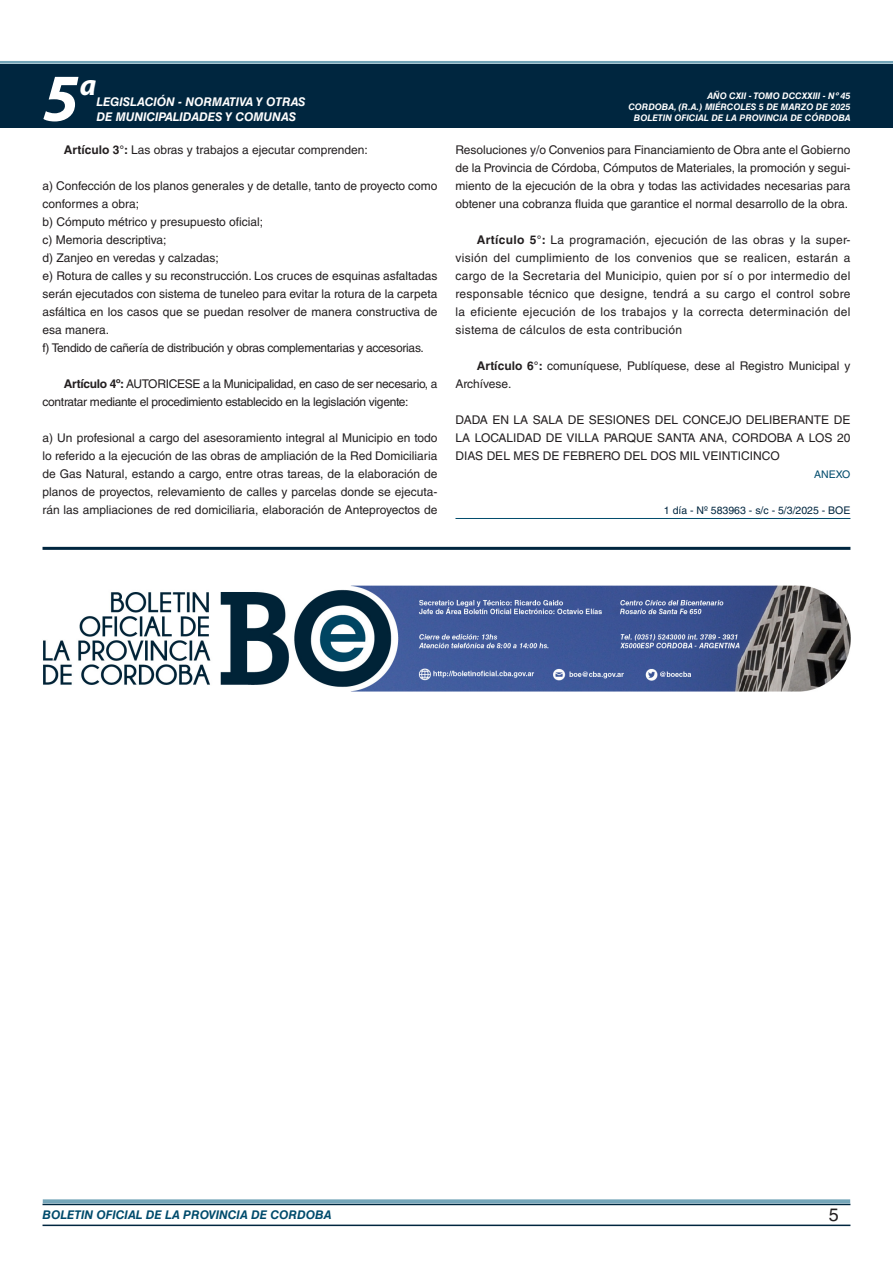
<style>
.page{position:relative;width:893px;height:1263px;background:#fff}
.page>*{position:absolute;margin:0;border:0;box-sizing:border-box;transform-origin:0 0}
.t1{font:italic 700 67.5px "Myriad Pro";color:#fff}
.t2{font:italic 700 30px "Myriad Pro";color:#fff}
.t3{font:18px "Helvetica LT Std";color:#231f20}
.TEXTO_BASE{font:12px/18px "Helvetica LT Std";color:#231f20;text-align:justify}
.TEXTO_BASE-2{font:12px/18px "Helvetica LT Std";letter-spacing:-.025em;color:#231f20}
.t4{font:italic 700 12px "Helvetica LT Std";color:#fff}
.t5{font:italic 700 12px "Helvetica LT Std";color:#004b6c}
.FECHA_DE_VENCIMIENTO{font:10.5px "Helvetica LT Std";color:#00263f}
.ANEXO{font:10.5px "Helvetica LT Std";color:#004b6c}
.t6{font:italic 700 9px/10.8px "Helvetica LT Std";color:#fff;text-align:right}
.s1{font-weight:700}
</style>
<div class="page">
<div style="left:0;top:61px;width:893px;height:6px;background:#fff;opacity:.75"></div>
<div style="left:0;top:64px;width:893px;height:64px;background:#00263f"></div>
<hr style="left:43px;top:1224px;width:807px;height:2px;background:#00263f">
<div style="left:42px;top:1198px;width:809px;height:8px;background:#fff;opacity:.75"></div>
<hr style="left:455px;top:518px;width:395px;height:1px;background:#004b6c">
<hr style="left:43px;top:547px;width:807px;height:3px;background:#00263f">
<img style="left:43px;top:586px;width:808px;height:105px">
<h1 class="t1" style="left:43px;top:54px;width:38px">5</h1>
<h2 class="t2" style="left:80px;top:66px;width:18px">a</h2>
<p class="t4" style="left:96px;top:95px;width:211px">LEGISLACIÓN - NORMATIVA Y OTRAS</p>
<p class="t4" style="left:96px;top:109px;width:201px">DE MUNICIPALIDADES Y COMUNAS</p>
<p class="TEXTO_BASE" style="left:64px;top:141px;width:306px"><span class="s1">Artículo 3°:</span> Las obras y trabajos a ejecutar comprenden:</p>
<p class="TEXTO_BASE" style="left:43px;top:177px;width:396px">a) Confección de los planos generales y de detalle, tanto de proyecto como conformes a obra;</p>
<p class="TEXTO_BASE" style="left:43px;top:213px;width:222px">b) Cómputo métrico y presupuesto oficial;</p>
<p class="TEXTO_BASE" style="left:43px;top:231px;width:126px">c) Memoria descriptiva;</p>
<p class="TEXTO_BASE" style="left:43px;top:249px;width:178px">d) Zanjeo en veredas y calzadas;</p>
<p class="TEXTO_BASE" style="left:43px;top:267px;width:396px">e) Rotura de calles y su reconstrucción. Los cruces de esquinas asfaltadas serán ejecutados con sistema de tuneleo para evitar la rotura de la carpeta asfáltica en los casos que se puedan resolver de manera constructiva de esa manera.</p>
<p class="TEXTO_BASE-2" style="left:43px;top:339px;width:383px">f) Tendido de cañería de distribución y obras complementarias y accesorias.</p>
<p class="TEXTO_BASE-2" style="left:43px;top:375px;width:396px;text-indent:21px"><span class="s1">Artículo 4º:</span> AUTORICESE a la Municipalidad, en caso de ser necesario, a contratar mediante el procedimiento establecido en la legislación vigente:</p>
<p class="TEXTO_BASE" style="left:43px;top:429px;width:396px">a) Un profesional a cargo del asesoramiento integral al Municipio en todo lo referido a la ejecución de las obras de ampliación de la Red Domiciliaria de Gas Natural, estando a cargo, entre otras tareas, de la elaboración de planos de proyectos, relevamiento de calles y parcelas donde se ejecuta&shy;rán las ampliaciones de red domiciliaria, elaboración de Anteproyectos de</p>
<p class="t6" style="left:628px;top:91px;width:224px">AÑO CXII - TOMO DCCXXIII - Nº 45<br>CORDOBA, (R.A.) MIÉRCOLES 5 DE MARZO DE 2025<br>BOLETIN OFICIAL DE LA PROVINCIA DE CÓRDOBA</p>
<p class="TEXTO_BASE" style="left:455px;top:141px;width:396px">Resoluciones y/o Convenios para Financiamiento de Obra ante el Gobierno de la Provincia de Córdoba, Cómputos de Materiales, la promoción y segui&shy;miento de la ejecución de la obra y todas las actividades necesarias para obtener una cobranza fluida que garantice el normal desarrollo de la obra.</p>
<p class="TEXTO_BASE" style="left:455px;top:231px;width:396px;text-indent:21px"><span class="s1">Artículo 5°:</span> La programación, ejecución de las obras y la super&shy;visión del cumplimiento de los convenios que se realicen, estarán a cargo de la Secretaria del Municipio, quien por sí o por intermedio del responsable técnico que designe, tendrá a su cargo el control sobre la eficiente ejecución de los trabajos y la correcta determinación del sistema de cálculos de esta contribución</p>
<p class="TEXTO_BASE" style="left:455px;top:357px;width:396px;text-indent:21px"><span class="s1">Artículo 6°:</span> comuníquese, Publíquese, dese al Registro Municipal y<br>Archívese.</p>
<p class="TEXTO_BASE" style="left:455px;top:411px;width:396px">DADA EN LA SALA DE SESIONES DEL CONCEJO DELIBERANTE DE LA LOCALIDAD DE VILLA PARQUE SANTA ANA, CORDOBA A LOS 20<br>DIAS DEL MES DE FEBRERO DEL DOS MIL VEINTICINCO</p>
<p class="ANEXO" style="left:814px;top:468px;width:38px">ANEXO</p>
<p class="FECHA_DE_VENCIMIENTO" style="left:664px;top:504px;width:188px">1 día - Nº 583963 - s/c - 5/3/2025 - BOE</p>
<p class="t5" style="left:43px;top:1208px;width:290px">BOLETIN OFICIAL DE LA PROVINCIA DE CORDOBA</p>
<h3 class="t3" style="left:829px;top:1204px;width:12px">5</h3>
</div>
